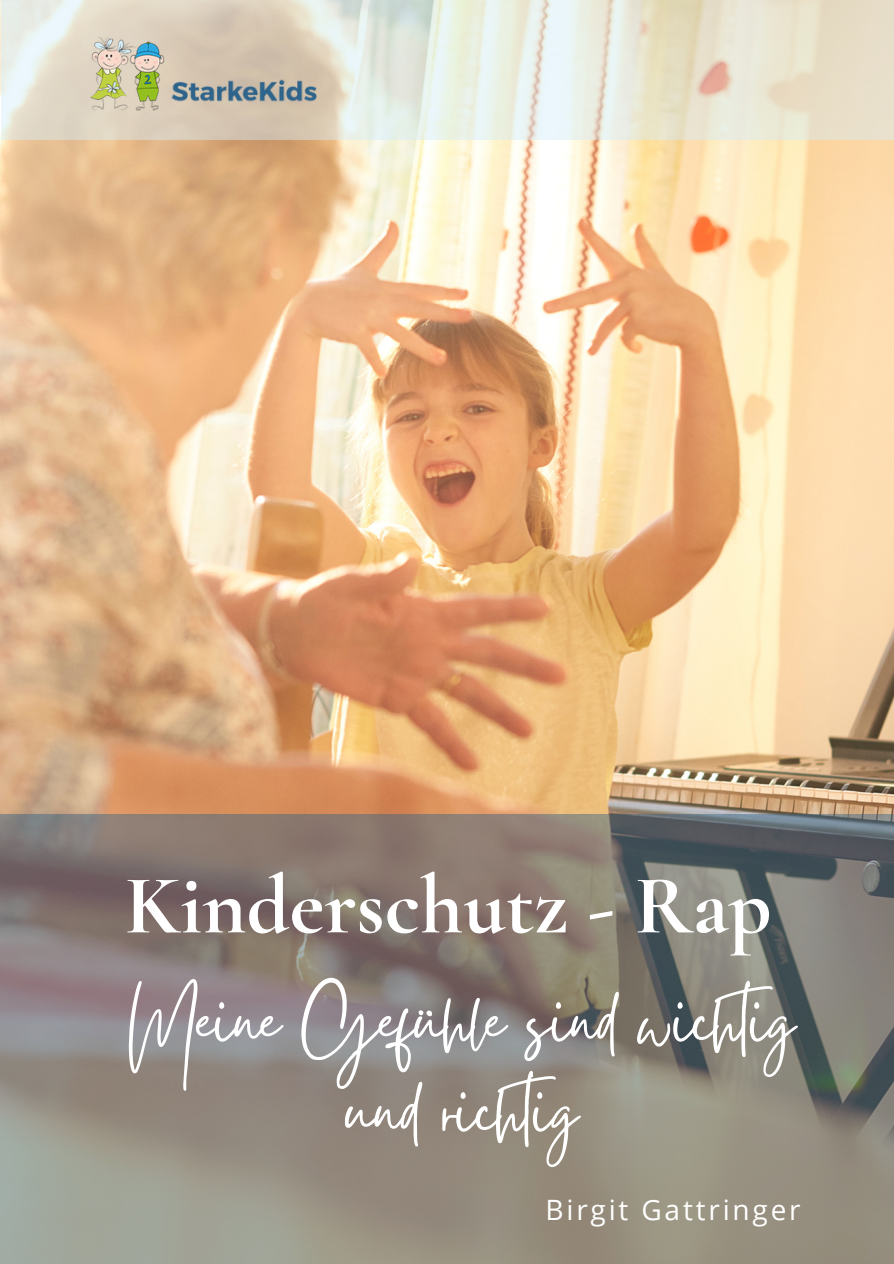
<style>
.page{position:relative;width:894px;height:1264px;background:#fff}
.page>*{position:absolute;margin:0;border:0;box-sizing:border-box;transform-origin:0 0}
.t1{font:90px/90px "Gistesy";letter-spacing:-.01em;color:#fff;text-align:center}
.t2{font:700 84px "Cormorant Garamond";color:#fff}
.t3{font:28.05px "Open Sans";letter-spacing:.1em;color:#fff}
</style>
<div class="page">
<img style="left:0;top:0;width:893px;height:814px">
<svg style="left:0;top:814px;width:893px;height:449px;background:#8a837b"></svg>
<svg style="left:1px;top:0;width:892px;height:140px;background:#e5e3d4"></svg>
<img style="left:90px;top:34px;width:226px;height:80px">
<p class="t2" style="left:125px;top:854px;width:647px">Kinderschutz - Rap</p>
<h1 class="t1" style="left:128px;top:965px;width:671px">Meine Gefühle sind wichtig und richtig</h1>
<h2 class="t3" style="left:545px;top:1189px;width:257px">Birgit Gattringer</h2>
</div>
